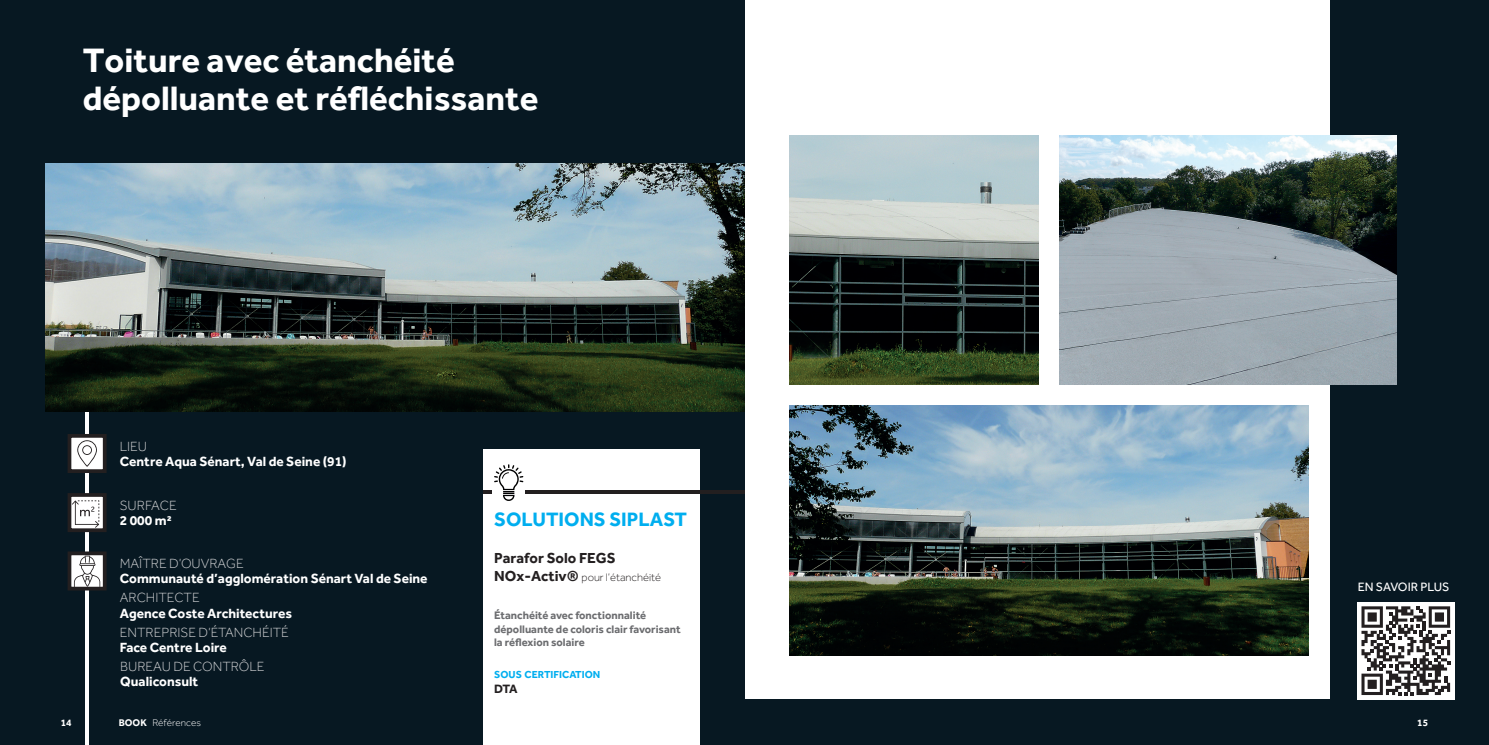
<style>
.page{position:relative;width:1489px;height:745px;background:#fff}
.page>*{position:absolute;margin:0;border:0;box-sizing:border-box;transform-origin:0 0}
.t1{font:700 35px/37.5px "Effra";color:#fff}
.t2{font:700 20px "Effra";color:#00aeef}
.t3{font:700 15px "Effra";color:#231f20}
.t4{font:700 13.75px "Effra";color:#fff}
.t5{font:300 13.75px "Effra";color:#d1d2d4}
.t6{font:12.5px "Effra";color:#fff}
.t7{font:700 12.5px "Effra";color:#231f20}
.t8{font:700 11.25px/13.5px "Effra";color:#6c6d70}
.t9{font:300 11.25px "Effra";color:#231f20}
.t10{font:700 10.5px "Effra";color:#00aeef}
.t11{font:300 10px "Effra";color:#fff}
.t12{font:700 10px "Effra";color:#fff}
.s1{font-weight:700}
.s2{font-weight:700;font-size:15px}
</style>
<div class="page">
<div style="left:1329px;top:0;width:159px;height:744px;background:#071822"></div>
<div style="left:0;top:0;width:744px;height:744px;background:#071822"></div>
<div style="left:0;top:699px;width:1417px;height:45px;background:#071822"></div>
<img style="left:789px;top:135px;width:249px;height:249px">
<img style="left:789px;top:405px;width:519px;height:249px">
<img style="left:1059px;top:135px;width:337px;height:249px">
<div style="left:1356px;top:601px;width:98px;height:98px;background:#fff"></div>
<svg style="left:1361px;top:606px;width:88px;height:88px"></svg>
<div style="left:483px;top:449px;width:216px;height:295px;background:#fff"></div>
<svg style="left:483px;top:464px;width:40px;height:36px"></svg>
<hr style="left:525px;top:490px;width:219px;height:3px;background:#231f20">
<hr style="left:86px;top:360px;width:3px;height:384px;background:#fff">
<img style="left:45px;top:163px;width:699px;height:248px">
<div style="left:69px;top:494px;width:36px;height:36px;background:#fff"></div>
<svg style="left:73px;top:500px;width:26px;height:26px"></svg>
<div style="left:68px;top:492px;width:39px;height:39px;border:4px solid #231f20"></div>
<div style="left:69px;top:553px;width:36px;height:35px;background:#fff"></div>
<svg style="left:74px;top:556px;width:26px;height:29px"></svg>
<div style="left:68px;top:551px;width:39px;height:39px;border:4px solid #231f20"></div>
<div style="left:69px;top:435px;width:36px;height:36px;background:#fff"></div>
<svg style="left:77px;top:440px;width:20px;height:26px"></svg>
<div style="left:68px;top:433px;width:39px;height:39px;border:4px solid #231f20"></div>
<h1 class="t1" style="left:83px;top:41px;width:457px">Toiture avec étanchéité dépolluante et réfléchissante</h1>
<p class="t5" style="left:120px;top:438px;width:29px">LIEU</p>
<p class="t4" style="left:120px;top:452px;width:228px">Centre Aqua Sénart, Val de Seine (91)</p>
<p class="t5" style="left:120px;top:497px;width:58px">SURFACE</p>
<p class="t4" style="left:120px;top:511px;width:53px">2 000 m²</p>
<p class="t5" style="left:120px;top:555px;width:125px">MAÎTRE D’OUVRAGE</p>
<p class="t4" style="left:120px;top:569px;width:309px">Communauté d’agglomération Sénart Val de Seine</p>
<p class="t5" style="left:120px;top:589px;width:81px">ARCHITECTE</p>
<p class="t4" style="left:120px;top:604px;width:174px">Agence Coste Architectures</p>
<p class="t5" style="left:120px;top:624px;width:170px">ENTREPRISE D’ÉTANCHÉITÉ</p>
<p class="t4" style="left:120px;top:638px;width:108px">Face Centre Loire</p>
<p class="t5" style="left:120px;top:658px;width:146px">BUREAU DE CONTRÔLE</p>
<p class="t4" style="left:120px;top:673px;width:79px">Qualiconsult</p>
<p class="t12" style="left:61px;top:715px;width:12px">14</p>
<p class="t11" style="left:119px;top:716px;width:84px"><span class="s1">BOOK</span> Références</p>
<h2 class="t2" style="left:494px;top:506px;width:194px">SOLUTIONS SIPLAST</h2>
<p class="t3" style="left:494px;top:548px;width:123px">Parafor Solo FEGS</p>
<p class="t9" style="left:494px;top:570px;width:169px"><span class="s2">NOx-Activ®</span> pour l’étanchéité</p>
<p class="t8" style="left:494px;top:608px;width:188px">Étanchéité avec fonctionnalité dépolluante de coloris clair favorisant la réflexion solaire</p>
<p class="t10" style="left:494px;top:667px;width:108px">SOUS CERTIFICATION</p>
<p class="t7" style="left:494px;top:680px;width:25px">DTA</p>
<p class="t6" style="left:1357px;top:579px;width:93px">EN SAVOIR PLUS</p>
<p class="t12" style="left:1417px;top:715px;width:12px">15</p>
</div>
